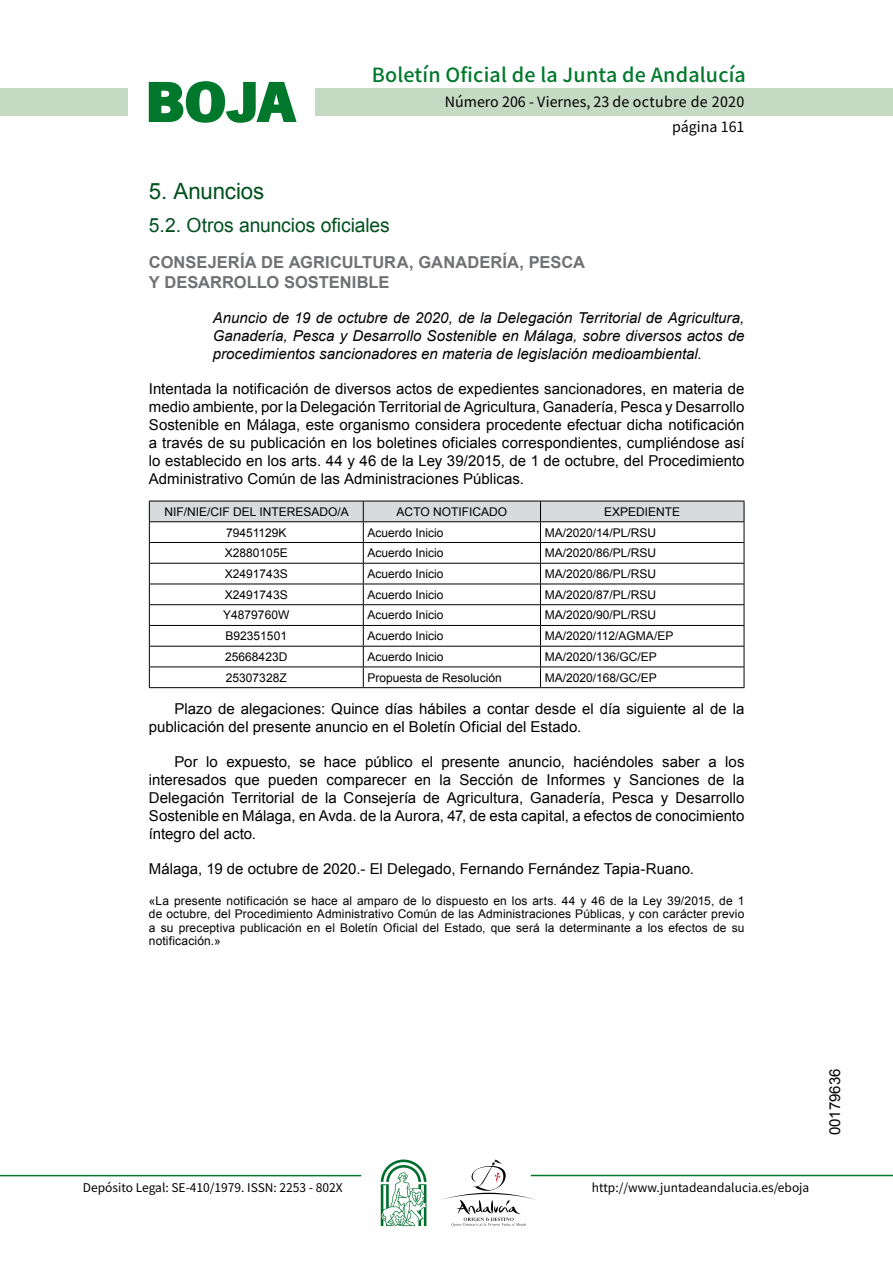
<style>
.page{position:relative;width:893px;height:1263px;background:#fff}
.page>*{position:absolute;margin:0;border:0;box-sizing:border-box;transform-origin:0 0}
.t1{font:700 57.75px "News Got T";color:#00782c;scale:1.14 1}
.t2{font:22.5px "Arial";letter-spacing:-.005em;color:#00501f}
.t3{font:500 19.5px "Noto Sans HK";letter-spacing:.01em;color:#00782c}
.t4{font:19.5px "Arial";letter-spacing:-.005em;color:#00501f}
.t5{font:700 16.5px/19.5px "Arial";letter-spacing:.005em;color:#707173}
.t6{font:15px/18px "Arial";color:#000;text-align:justify}
.t7{font:italic 15px/18px "Arial";color:#000;text-align:justify}
.t8{font:14.25px/24.5px "Noto Sans HK";color:#000;text-align:right}
.t9{font:12px/13.5px "Arial";color:#000;text-align:justify}
.t10{font:12px "Noto Sans HK";color:#000}
</style>
<div class="page">
<div style="left:315px;top:88px;width:577px;height:28px;background:#c5dac3"></div>
<div style="left:0;top:88px;width:128px;height:28px;background:#c5dac3"></div>
<hr style="left:0;top:1175px;width:361px;height:1px;background:#00782c">
<hr style="left:531px;top:1175px;width:361px;height:1px;background:#00782c">
<svg style="left:148px;top:81px;width:149px;height:42px"></svg>
<svg style="left:442px;top:1159px;width:100px;height:67px"></svg>
<svg style="left:381px;top:1160px;width:45px;height:66px"></svg>
<svg style="left:149px;top:501px;width:595px;height:186px"></svg>
<hr style="left:149px;top:687px;width:214px;height:1px;background:#000">
<hr style="left:363px;top:687px;width:177px;height:1px;background:#000">
<hr style="left:540px;top:687px;width:204px;height:1px;background:#000">
<h1 class="t1" style="left:145px;top:68px;width:133px">BOJA</h1>
<h3 class="t3" style="left:372px;top:64px;width:375px">Boletín Oficial de la Junta de Andalucía</h3>
<p class="t8" style="left:445px;top:90px;width:301px">Número 206 - Viernes, 23 de octubre de 2020 página 161</p>
<h2 class="t2" style="left:149px;top:177px;width:117px">5. Anuncios</h2>
<h3 class="t4" style="left:149px;top:212px;width:242px">5.2. Otros anuncios oficiales</h3>
<p class="t5" style="left:149px;top:253px;width:437px">CONSEJERÍA DE AGRICULTURA, GANADERÍA, PESCA<br>Y DESARROLLO SOSTENIBLE</p>
<p class="t7" style="left:213px;top:309px;width:533px">Anuncio de 19 de octubre de 2020, de la Delegación Territorial de Agricultura, Ganadería, Pesca y Desarrollo Sostenible en Málaga, sobre diversos actos de procedimientos sancionadores en materia de legislación medioambiental.</p>
<p class="t6" style="left:149px;top:380px;width:597px">Intentada la notificación de diversos actos de expedientes sancionadores, en materia de medio ambiente, por la Delegación Territorial de Agricultura, Ganadería, Pesca y Desarrollo Sostenible en Málaga, este organismo considera procedente efectuar dicha notificación a través de su publicación en los boletines oficiales correspondientes, cumpliéndose así lo establecido en los arts. 44 y 46 de la Ley 39/2015, de 1 de octubre, del Procedimiento Administrativo Común de las Administraciones Públicas.</p>
<p class="t9" style="left:164px;top:505px;width:186px">NIF/NIE/CIF DEL INTERESADO/A</p>
<p class="t9" style="left:396px;top:505px;width:112px">ACTO NOTIFICADO</p>
<p class="t9" style="left:604px;top:505px;width:78px">EXPEDIENTE</p>
<p class="t9" style="left:226px;top:526px;width:62px">79451129K</p>
<p class="t9" style="left:367px;top:526px;width:78px">Acuerdo Inicio</p>
<p class="t9" style="left:544px;top:526px;width:113px">MA/2020/14/PL/RSU</p>
<p class="t9" style="left:225px;top:546px;width:64px">X2880105E</p>
<p class="t9" style="left:367px;top:546px;width:78px">Acuerdo Inicio</p>
<p class="t9" style="left:544px;top:546px;width:113px">MA/2020/86/PL/RSU</p>
<p class="t9" style="left:225px;top:567px;width:64px">X2491743S</p>
<p class="t9" style="left:367px;top:567px;width:78px">Acuerdo Inicio</p>
<p class="t9" style="left:544px;top:567px;width:113px">MA/2020/86/PL/RSU</p>
<p class="t9" style="left:225px;top:588px;width:64px">X2491743S</p>
<p class="t9" style="left:367px;top:588px;width:78px">Acuerdo Inicio</p>
<p class="t9" style="left:544px;top:588px;width:113px">MA/2020/87/PL/RSU</p>
<p class="t9" style="left:223px;top:609px;width:68px">Y4879760W</p>
<p class="t9" style="left:367px;top:609px;width:78px">Acuerdo Inicio</p>
<p class="t9" style="left:544px;top:609px;width:113px">MA/2020/90/PL/RSU</p>
<p class="t9" style="left:225px;top:629px;width:63px">B92351501</p>
<p class="t9" style="left:367px;top:629px;width:78px">Acuerdo Inicio</p>
<p class="t9" style="left:544px;top:629px;width:130px">MA/2020/112/AGMA/EP</p>
<p class="t9" style="left:225px;top:650px;width:64px">25668423D</p>
<p class="t9" style="left:367px;top:650px;width:78px">Acuerdo Inicio</p>
<p class="t9" style="left:544px;top:650px;width:114px">MA/2020/136/GC/EP</p>
<p class="t9" style="left:226px;top:671px;width:62px">25307328Z</p>
<p class="t9" style="left:367px;top:671px;width:136px">Propuesta de Resolución</p>
<p class="t9" style="left:544px;top:671px;width:114px">MA/2020/168/GC/EP</p>
<p class="t6" style="left:149px;top:700px;width:597px;text-indent:26px">Plazo de alegaciones: Quince días hábiles a contar desde el día siguiente al de la publicación del presente anuncio en el Boletín Oficial del Estado.</p>
<p class="t6" style="left:149px;top:753px;width:597px;text-indent:26px">Por lo expuesto, se hace público el presente anuncio, haciéndoles saber a los interesados que pueden comparecer en la Sección de Informes y Sanciones de la Delegación Territorial de la Consejería de Agricultura, Ganadería, Pesca y Desarrollo Sostenible en Málaga, en Avda. de la Aurora, 47, de esta capital, a efectos de conocimiento íntegro del acto.</p>
<p class="t6" style="left:149px;top:860px;width:546px">Málaga, 19 de octubre de 2020.- El Delegado, Fernando Fernández Tapia-Ruano.</p>
<p class="t9" style="left:149px;top:894px;width:597px">«La presente notificación se hace al amparo de lo dispuesto en los arts. 44 y 46 de la Ley 39/2015, de 1 de octubre, del Procedimiento Administrativo Común de las Administraciones Públicas, y con carácter previo a su preceptiva publicación en el Boletín Oficial del Estado, que será la determinante a los efectos de su notificación.»</p>
<p class="t10" style="left:83px;top:1181px;width:261px">Depósito Legal: SE-410/1979. ISSN: 2253 - 802X</p>
<p class="t10" style="left:592px;top:1181px;width:219px">http://www.juntadeandalucia.es/eboja</p>
<p class="t6" style="left:826px;top:1135px;width:68px;rotate:-90deg">00179636</p>
</div>
